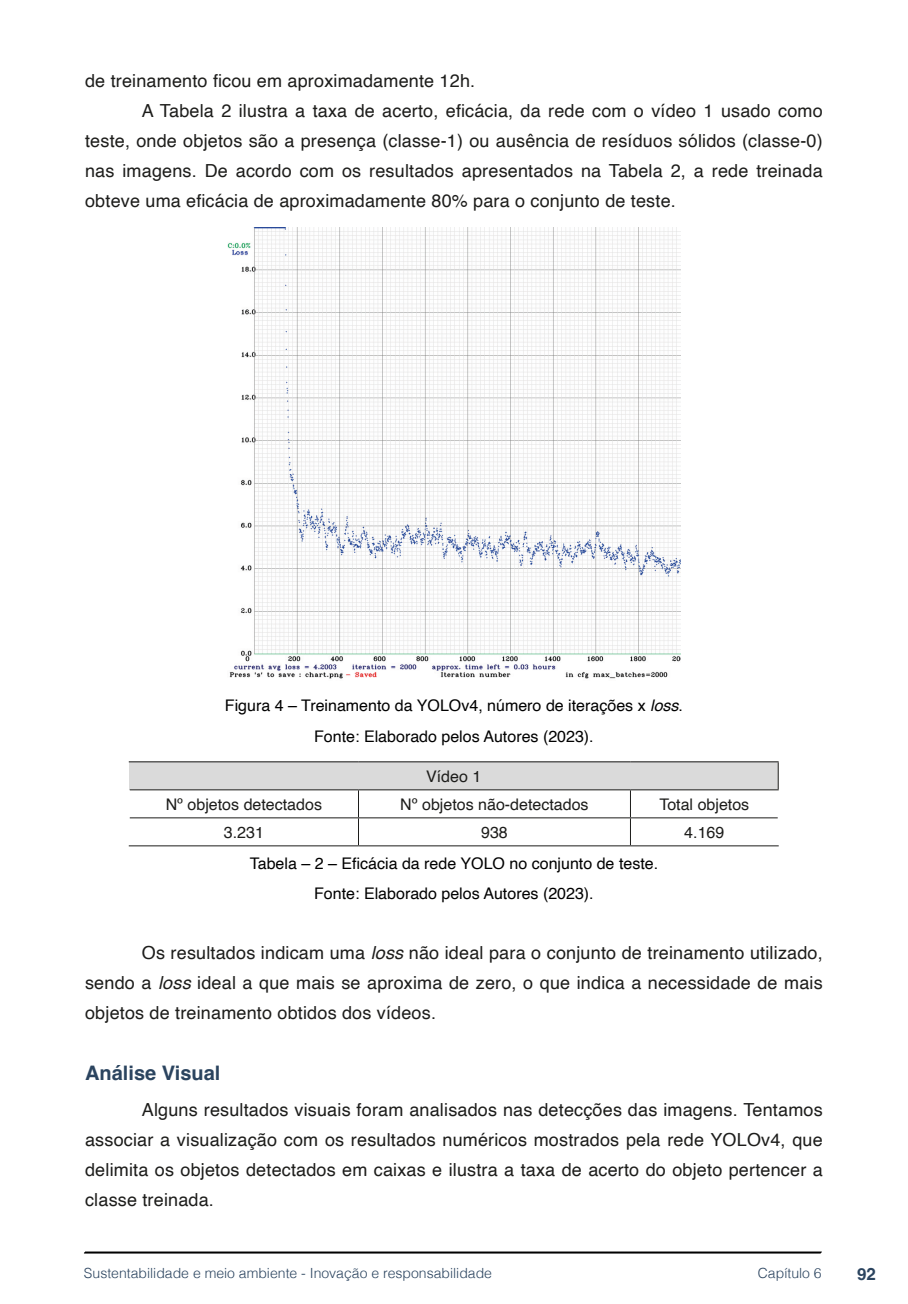
<style>
.page{position:relative;width:908px;height:1304px;background:#fff}
.page>*{position:absolute;margin:0;border:0;box-sizing:border-box;transform-origin:0 0}
.Subtitulo{font:700 20px "Helvetica";color:#2b445f}
.txt{font:18px/30px "Helvetica";letter-spacing:.01em;color:#1d1d1b;text-align:justify}
.t1{font:700 16.8px "Helvetica";color:#2b445f}
.imagens_graf_tab{font:16px "Helvetica";color:#000}
.tab_txt_centro{font:16px "Helvetica";color:#1d1d1b}
.t2{font:300 14px "Helvetica";color:#2b445f}
.s1{font-style:italic}
</style>
<div class="page">
<svg style="left:84px;top:1251px;width:737px;height:3px;background:#515151"></svg>
<img style="left:227px;top:227px;width:453px;height:452px">
<div style="left:129px;top:762px;width:648px;height:28px;background:#dadada"></div>
<hr style="left:129px;top:761px;width:229px;height:1px;background:#1d1d1b">
<hr style="left:358px;top:761px;width:272px;height:1px;background:#1d1d1b">
<hr style="left:630px;top:761px;width:148px;height:1px;background:#1d1d1b">
<svg style="left:777px;top:762px;width:1px;height:27px"></svg>
<hr style="left:130px;top:789px;width:228px;height:1px;background:#1d1d1b">
<hr style="left:358px;top:789px;width:272px;height:1px;background:#1d1d1b">
<hr style="left:630px;top:789px;width:148px;height:1px;background:#1d1d1b">
<hr style="left:130px;top:817px;width:228px;height:1px;background:#1d1d1b">
<hr style="left:358px;top:817px;width:272px;height:1px;background:#1d1d1b">
<svg style="left:358px;top:790px;width:1px;height:55px"></svg>
<hr style="left:630px;top:817px;width:147px;height:1px;background:#1d1d1b">
<hr style="left:129px;top:845px;width:229px;height:1px;background:#1d1d1b">
<hr style="left:358px;top:845px;width:272px;height:1px;background:#1d1d1b">
<hr style="left:630px;top:845px;width:148px;height:1px;background:#1d1d1b">
<p class="txt" style="left:85px;top:66px;width:391px">de treinamento ficou em aproximadamente 12h.</p>
<p class="txt" style="left:85px;top:96px;width:738px;text-indent:57px">A Tabela 2 ilustra a taxa de acerto, eficácia, da rede com o vídeo 1 usado como teste, onde objetos são a presença (classe-1) ou ausência de resíduos sólidos (classe-0) nas imagens. De acordo com os resultados apresentados na Tabela 2, a rede treinada obteve uma eficácia de aproximadamente 80% para o conjunto de teste.</p>
<p class="imagens_graf_tab" style="left:225px;top:693px;width:459px">Figura 4 – Treinamento da YOLOv4, número de iterações x <span class="s1">loss</span>.</p>
<p class="imagens_graf_tab" style="left:314px;top:724px;width:281px">Fonte: Elaborado pelos Autores (2023).</p>
<p class="tab_txt_centro" style="left:426px;top:764px;width:57px">Vídeo 1</p>
<p class="tab_txt_centro" style="left:166px;top:792px;width:158px">Nº objetos detectados</p>
<p class="tab_txt_centro" style="left:400px;top:792px;width:190px">Nº objetos não-detectados</p>
<p class="tab_txt_centro" style="left:659px;top:792px;width:91px">Total objetos</p>
<p class="tab_txt_centro" style="left:224px;top:820px;width:42px">3.231</p>
<p class="tab_txt_centro" style="left:481px;top:820px;width:28px">938</p>
<p class="tab_txt_centro" style="left:684px;top:820px;width:42px">4.169</p>
<p class="imagens_graf_tab" style="left:250px;top:851px;width:409px">Tabela – 2 – Eficácia da rede YOLO no conjunto de teste.</p>
<p class="imagens_graf_tab" style="left:314px;top:881px;width:281px">Fonte: Elaborado pelos Autores (2023).</p>
<p class="txt" style="left:85px;top:939px;width:738px;text-indent:57px">Os resultados indicam uma <span class="s1">loss</span> não ideal para o conjunto de treinamento utilizado, sendo a <span class="s1">loss</span> ideal a que mais se aproxima de zero, o que indica a necessidade de mais objetos de treinamento obtidos dos vídeos.</p>
<p class="Subtitulo" style="left:85px;top:1061px;width:137px">Análise Visual</p>
<p class="txt" style="left:85px;top:1095px;width:738px;text-indent:57px">Alguns resultados visuais foram analisados nas detecções das imagens. Tentamos associar a visualização com os resultados numéricos mostrados pela rede YOLOv4, que delimita os objetos detectados em caixas e ilustra a taxa de acerto do objeto pertencer a classe treinada.</p>
<p class="t2" style="left:84px;top:1261px;width:409px">Sustentabilidade e meio ambiente - Inovação e responsabilidade</p>
<p class="t2" style="left:757px;top:1261px;width:65px">Capítulo 6</p>
<p class="t1" style="left:856px;top:1264px;width:20px">92</p>
</div>
